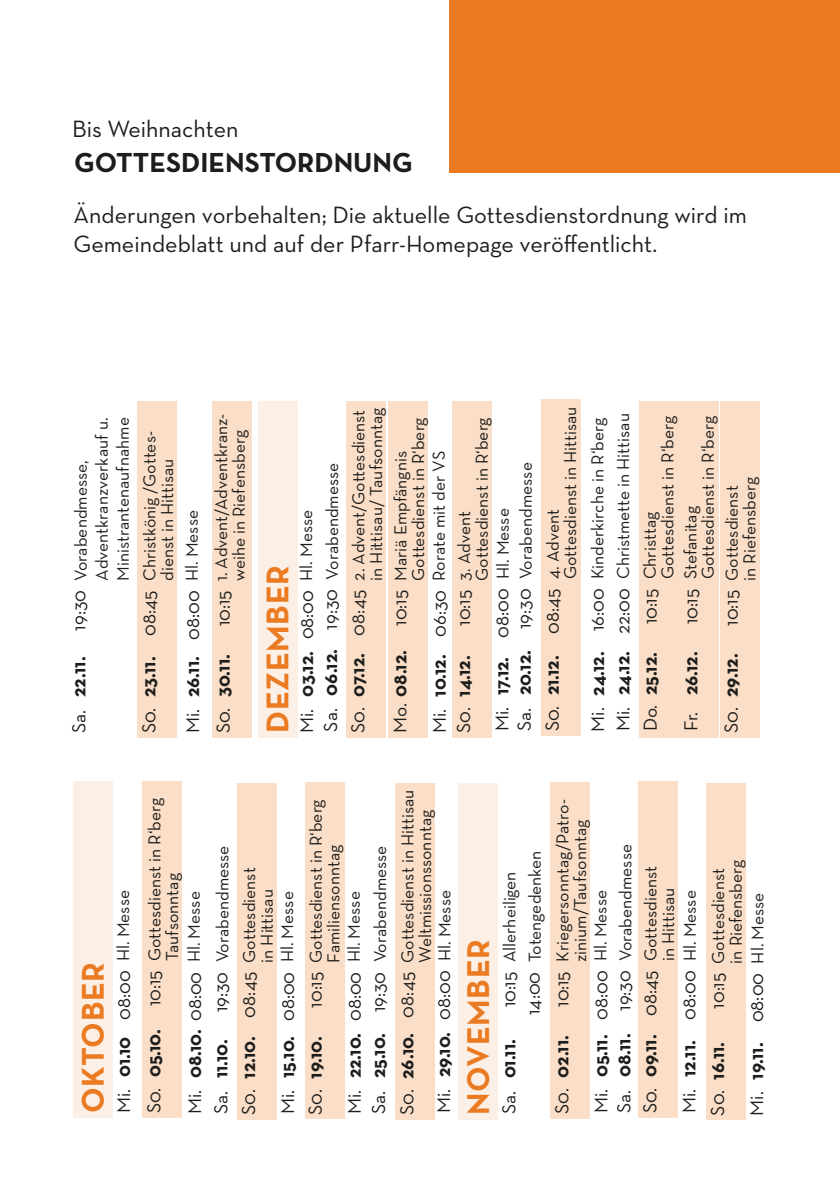
<style>
.page{position:relative;width:840px;height:1191px;background:#fff}
.page>*{position:absolute;margin:0;border:0;box-sizing:border-box;transform-origin:0 0}
.t1{font:700 32px "Neutra Text";letter-spacing:.02em;color:#eb7b22}
.t2{font:700 28px "Neutra Text";color:#1d1d1b}
.t3{font:24px/28.8px "Neutra Text";color:#1d1d1b}
.t4{font:19.2px "Neutra Text";color:#1d1d1b}
.t5{font:700 19.2px/28.6px "Neutra Text";color:#1d1d1b}
.t6{font:17.6px/17.6px "Neutra Text";color:#1d1d1b}
.s1{font-size:19.2px}
.s2{font-weight:400}
.s3{font-weight:700;font-size:19.2px}
.s4{font-weight:700}
.s5{font-size:17.6px}
.s6{font-weight:400;font-size:17.6px}
</style>
<div class="page">
<div style="left:679px;top:401px;width:39px;height:336px;background:#fadec8"></div>
<div style="left:638px;top:401px;width:39px;height:336px;background:#fadec8"></div>
<div style="left:449px;top:0;width:390px;height:173px;background:#eb7b22"></div>
<div style="left:73px;top:781px;width:39px;height:336px;background:#fcf0e6"></div>
<div style="left:305px;top:782px;width:39px;height:337px;background:#fadec8"></div>
<div style="left:550px;top:782px;width:39px;height:336px;background:#fadec8"></div>
<div style="left:143px;top:781px;width:39px;height:336px;background:#fadec8"></div>
<div style="left:706px;top:784px;width:39px;height:336px;background:#fadec8"></div>
<div style="left:395px;top:783px;width:39px;height:336px;background:#fadec8"></div>
<div style="left:458px;top:783px;width:39px;height:336px;background:#fcf0e6"></div>
<div style="left:638px;top:781px;width:39px;height:336px;background:#fadec8"></div>
<div style="left:138px;top:401px;width:39px;height:336px;background:#fadec8"></div>
<div style="left:258px;top:401px;width:39px;height:336px;background:#fcf0e6"></div>
<div style="left:346px;top:401px;width:39px;height:336px;background:#fadec8"></div>
<div style="left:452px;top:401px;width:39px;height:336px;background:#fadec8"></div>
<div style="left:540px;top:399px;width:39px;height:337px;background:#fadec8"></div>
<div style="left:237px;top:783px;width:39px;height:336px;background:#fadec8"></div>
<div style="left:212px;top:401px;width:39px;height:336px;background:#fadec8"></div>
<div style="left:388px;top:401px;width:39px;height:336px;background:#fadec8"></div>
<div style="left:719px;top:401px;width:39px;height:336px;background:#fadec8"></div>
<h3 class="t3" style="left:72px;top:114px;width:168px">Bis Weihnachten</h3>
<h2 class="t2" style="left:74px;top:145px;width:340px">GOTTESDIENSTORDNUNG</h2>
<h3 class="t3" style="left:73px;top:200px;width:674px">Änderungen vorbehalten; Die aktuelle Gottesdienstordnung wird im<br>Gemeindeblatt und auf der Pfarr-Homepage veröffentlicht.</h3>
<p class="t6" style="left:70px;top:581px;width:165px;line-height:21.2px;text-indent:-50px;rotate:-90deg"><span class="s1">19:30</span> Vorabendmesse,<br>Adventkranzverkauf u.<br>Ministrantenaufnahme</p>
<p class="t5" style="left:64px;top:732px;width:78px;rotate:-90deg"><span class="s2">Sa.</span> 22.11.</p>
<p class="t6" style="left:140px;top:581px;width:151px;text-indent:-152px;rotate:-90deg"><span class="s1">S0.</span> <span class="s3">23.11.</span> <span class="s1">08:45</span> Christkönig /Gottes&shy;dienst in Hittisau</p>
<p class="t4" style="left:181px;top:733px;width:224px;rotate:-90deg">Mi. <span class="s4">26.11.</span> 08:00 <span class="s5">Hl. Messe</span></p>
<p class="t6" style="left:212px;top:581px;width:169px;text-indent:-45px;rotate:-90deg"><span class="s1">10:15</span> 1. Advent/Adventkranz&shy;weihe in Riefensberg</p>
<p class="t5" style="left:208px;top:733px;width:80px;rotate:-90deg"><span class="s2">S0.</span> 30.11.</p>
<h1 class="t1" style="left:257px;top:732px;width:169px;rotate:-90deg">DEZEMBER</h1>
<p class="t4" style="left:295px;top:732px;width:224px;rotate:-90deg">Mi. <span class="s4">03.12.</span> 08:00 <span class="s5">Hl. Messe</span></p>
<p class="t6" style="left:318px;top:732px;width:324px;line-height:26.2px;rotate:-90deg"><span class="s1">Sa.</span> <span class="s3">06.12.</span> <span class="s1">19:30</span> Vorabendmesse<br><span class="s1">S0.</span> <span class="s3">07.12.</span> <span class="s1">08:45</span> 2. Advent/Gottesdienst</p>
<p class="t6" style="left:367px;top:581px;width:174px;rotate:-90deg">in Hittisau/ Taufsonntag</p>
<p class="t6" style="left:391px;top:581px;width:165px;text-indent:-45px;rotate:-90deg"><span class="s1">10:15</span> Mariä Empfängnis<br>Gottesdienst in R‘berg</p>
<p class="t6" style="left:429px;top:732px;width:283px;rotate:-90deg"><span class="s1">Mi.</span> <span class="s3">10.12.</span> <span class="s1">06:30</span> Rorate mit der VS</p>
<p class="t5" style="left:385px;top:732px;width:84px;rotate:-90deg"><span class="s2">Mo.</span> 08.12.</p>
<p class="t6" style="left:455px;top:581px;width:165px;text-indent:-45px;rotate:-90deg"><span class="s1">10:15</span> 3. Advent<br>Gottesdienst in R‘berg</p>
<p class="t6" style="left:516px;top:731px;width:270px;rotate:-90deg"><span class="s1">Sa.</span> <span class="s3">20.12.</span> <span class="s1">19:30</span> Vorabendmesse</p>
<p class="t4" style="left:490px;top:731px;width:224px;rotate:-90deg">Mi. <span class="s4">17.12.</span> 08:00 <span class="s5">Hl. Messe</span></p>
<p class="t5" style="left:449px;top:732px;width:79px;rotate:-90deg"><span class="s2">S0.</span> 14.12.</p>
<p class="t6" style="left:561px;top:579px;width:174px;rotate:-90deg">Gottesdienst in Hittisau</p>
<p class="t4" style="left:540px;top:731px;width:223px;rotate:-90deg">S0. <span class="s4">21.12.</span> 08:45 <span class="s5">4. Advent</span></p>
<p class="t6" style="left:588px;top:731px;width:315px;rotate:-90deg"><span class="s1">Mi.</span> <span class="s3">24.12.</span> <span class="s1">16:00</span> Kinderkirche in R‘berg</p>
<p class="t6" style="left:613px;top:731px;width:319px;rotate:-90deg"><span class="s1">Mi.</span> <span class="s3">24.12.</span> <span class="s1">22:00</span> Christmette in Hittisau</p>
<p class="t6" style="left:640px;top:579px;width:165px;text-indent:-45px;rotate:-90deg"><span class="s1">10:15</span> Christtag<br>Gottesdienst in R‘berg</p>
<p class="t6" style="left:680px;top:579px;width:165px;text-indent:-45px;rotate:-90deg"><span class="s1">10:15</span> Stefanitag<br>Gottesdienst in R‘berg</p>
<p class="t6" style="left:722px;top:581px;width:105px;text-indent:-45px;rotate:-90deg"><span class="s1">10:15</span> Gottesdienst in Riefensberg</p>
<p class="t5" style="left:635px;top:731px;width:81px;rotate:-90deg"><span class="s2">Do.</span> 25.12.</p>
<p class="t5" style="left:675px;top:731px;width:81px;rotate:-90deg"><span class="s2">Fr.</span> 26.12.</p>
<p class="t5" style="left:716px;top:732px;width:81px;rotate:-90deg"><span class="s2">S0.</span> 29.12.</p>
<h1 class="t1" style="left:73px;top:1113px;width:153px;rotate:-90deg">OKTOBER</h1>
<p class="t4" style="left:112px;top:1113px;width:224px;rotate:-90deg">Mi. <span class="s4">01.10</span> 08:00 <span class="s5">Hl. Messe</span></p>
<p class="t6" style="left:145px;top:961px;width:165px;text-indent:-152px;rotate:-90deg"><span class="s1">S0.</span> <span class="s3">05.10.</span> <span class="s1">10:15</span> Gottesdienst in R‘berg<br>Taufsonntag</p>
<p class="t4" style="left:183px;top:1114px;width:224px;rotate:-90deg">Mi. <span class="s4">08.10.</span> 08:00 <span class="s5">Hl. Messe</span></p>
<p class="t6" style="left:209px;top:1114px;width:271px;line-height:26.4px;text-indent:102px;rotate:-90deg"><span class="s1">19:30</span> Vorabendmesse<br><span class="s1">S0.</span> <span class="s3">12.10.</span> <span class="s1">08:45</span> Gottesdienst</p>
<p class="t6" style="left:257px;top:962px;width:75px;rotate:-90deg">in Hittisau</p>
<p class="t4" style="left:276px;top:1114px;width:224px;rotate:-90deg">Mi. <span class="s4">15.10.</span> 08:00 <span class="s5">Hl. Messe</span></p>
<p class="t5" style="left:206px;top:1114px;width:77px;rotate:-90deg"><span class="s2">Sa.</span> 11.10.</p>
<p class="t6" style="left:306px;top:1007px;width:210px;text-align:center;rotate:-90deg"><span class="s1">10:15</span> Gottesdienst in R‘berg<br>Familiensonntag</p>
<p class="t4" style="left:342px;top:1114px;width:224px;rotate:-90deg">Mi. <span class="s4">22.10.</span> 08:00 <span class="s5">Hl. Messe</span></p>
<p class="t5" style="left:300px;top:1114px;width:80px;rotate:-90deg"><span class="s2">S0.</span> 19.10.</p>
<p class="t6" style="left:371px;top:1114px;width:270px;rotate:-90deg"><span class="s1">Sa.</span> <span class="s3">25.10.</span> <span class="s1">19:30</span> Vorabendmesse</p>
<p class="t6" style="left:398px;top:962px;width:174px;text-indent:-152px;rotate:-90deg"><span class="s1">S0.</span> <span class="s3">26.10.</span> <span class="s1">08:45</span> Gottesdienst in Hittisau<br>Weltmissionssonntag</p>
<p class="t4" style="left:432px;top:1113px;width:224px;rotate:-90deg">Mi. <span class="s4">29.10.</span> 08:00 <span class="s5">Hl. Messe</span></p>
<h1 class="t1" style="left:458px;top:1114px;width:177px;rotate:-90deg">NOVEMBER</h1>
<p class="t6" style="left:496px;top:1015px;width:166px;line-height:25.4px;text-indent:8px;rotate:-90deg"><span class="s1">10:15</span> Allerheiligen<br><span class="s1">14:00</span> Totengedenken</p>
<p class="t5" style="left:494px;top:1114px;width:77px;rotate:-90deg"><span class="s2">Sa.</span> 01.11.</p>
<p class="t6" style="left:553px;top:962px;width:164px;text-indent:-45px;rotate:-90deg"><span class="s1">10:15</span> Kriegersonntag/Patro&shy;zinium/Taufsonntag</p>
<p class="t6" style="left:616px;top:1113px;width:270px;rotate:-90deg"><span class="s1">Sa.</span> <span class="s3">08.11.</span> <span class="s1">19:30</span> Vorabendmesse</p>
<p class="t4" style="left:589px;top:1113px;width:224px;rotate:-90deg">Mi. <span class="s4">05.11.</span> 08:00 <span class="s5">Hl. Messe</span></p>
<p class="t5" style="left:547px;top:1113px;width:80px;rotate:-90deg"><span class="s2">S0.</span> 02.11.</p>
<p class="t6" style="left:641px;top:961px;width:97px;text-indent:-152px;rotate:-90deg"><span class="s1">S0.</span> <span class="s3">09.11.</span> <span class="s1">08:45</span> Gottesdienst in Hittisau</p>
<p class="t6" style="left:708px;top:963px;width:105px;text-indent:-45px;rotate:-90deg"><span class="s1">10:15</span> Gottesdienst in Riefensberg</p>
<p class="t5" style="left:674px;top:1115px;width:227px;rotate:-90deg"><span class="s2">Mi.</span> 12.11. <span class="s2">08:00</span> <span class="s6">Hl. Messe<br></span><span class="s2">S0.</span> 16.11.</p>
<p class="t4" style="left:744px;top:1115px;width:224px;rotate:-90deg">Mi. <span class="s4">19.11.</span> 08:00 <span class="s5">Hl. Messe</span></p>
</div>
